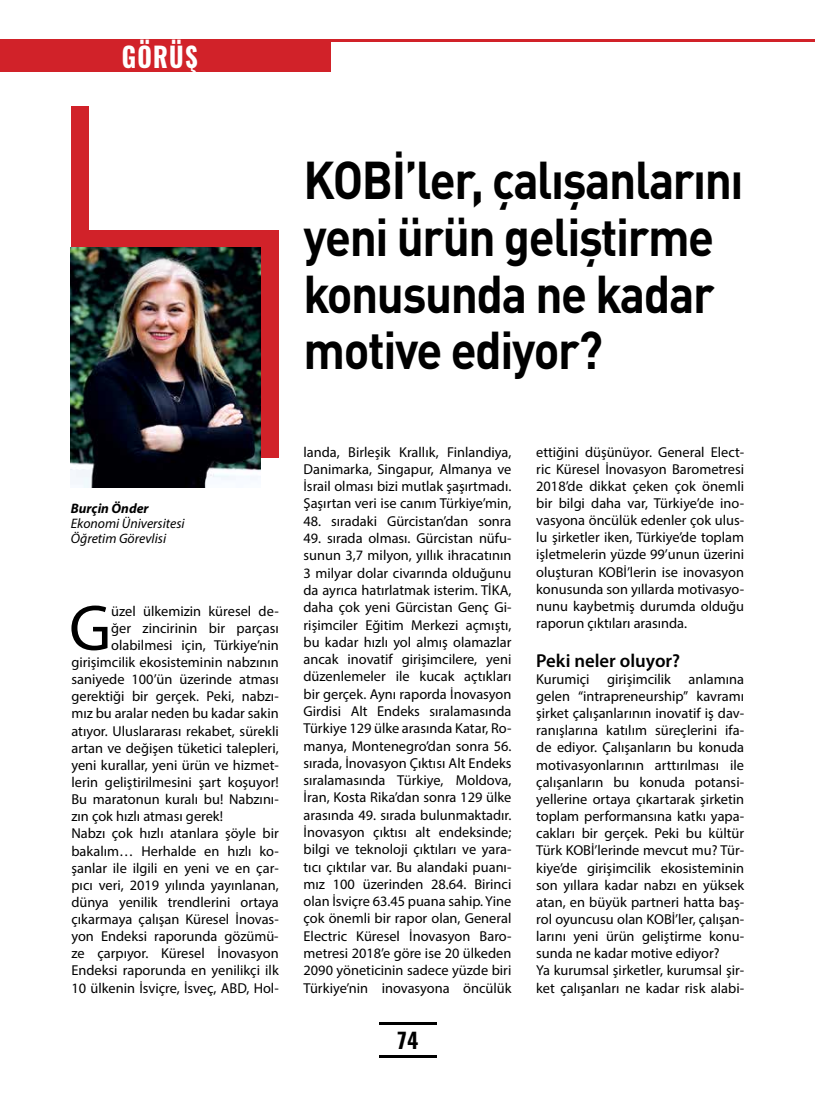
<style>
.page{position:relative;width:815px;height:1099px;background:#fff}
.page>*{position:absolute;margin:0;border:0;box-sizing:border-box;transform-origin:0 0}
.t1{font:65.25px "Myriad Pro";color:#000}
.t2{font:700 52.5px/56.6px "DIN Pro";letter-spacing:-.03em;color:#000;scale:.91 1}
.t3{font:700 27.5px "Oswald";letter-spacing:.05em;color:#fff;scale:.9 1}
.t4{font:700 21.25px "Oswald";color:#000}
.t5{font:600 18.75px "Myriad Pro";color:#000}
.t6{font:14.38px/17.2px "Myriad Pro";color:#000;text-align:justify}
.t7{font:italic 13.75px/15px "Myriad Pro";color:#000}
.t8{font:italic 700 13.75px "Myriad Pro";color:#000}
</style>
<div class="page">
<hr style="left:379px;top:1055px;width:57px;height:3px;background:#000">
<hr style="left:379px;top:1021px;width:57px;height:3px;background:#000">
<hr style="left:325px;top:39px;width:490px;height:3px;background:#d12229">
<div style="left:0;top:39px;width:330px;height:33px;background:#d12229"></div>
<div style="left:71px;top:106px;width:18px;height:336px;background:#d12229"></div>
<div style="left:71px;top:230px;width:208px;height:228px;background:#d12229"></div>
<img style="left:71px;top:248px;width:190px;height:239px">
<h3 class="t3" style="left:122px;top:38px;width:86px">GÖRÜŞ</h3>
<h2 class="t2" style="left:304px;top:146px;width:485px">KOBİ’ler, çalışanlarını yeni ürün geliştirme konusunda ne kadar motive ediyor?</h2>
<p class="t8" style="left:71px;top:499px;width:79px">Burçin Önder</p>
<p class="t7" style="left:71px;top:515px;width:115px">Ekonomi Üniversitesi<br>Öğretim Görevlisi</p>
<h1 class="t1" style="left:69px;top:588px;width:44px">G</h1>
<p class="t6" style="left:111px;top:602px;width:169px">üzel ülkemizin küresel de-</p>
<p class="t6" style="left:111px;top:619px;width:169px">ğer zincirinin bir parçası</p>
<p class="t6" style="left:111px;top:636px;width:169px">olabilmesi için, Türkiye’nin</p>
<p class="t6" style="left:71px;top:653px;width:209px">girişimcilik ekosisteminin nabzının</p>
<p class="t6" style="left:71px;top:670px;width:209px">saniyede 100’ün üzerinde atması</p>
<p class="t6" style="left:71px;top:687px;width:209px">gerektiği bir gerçek. Peki, nabzı-</p>
<p class="t6" style="left:71px;top:704px;width:209px">mız bu aralar neden bu kadar sakin</p>
<p class="t6" style="left:71px;top:722px;width:209px">atıyor. Uluslararası rekabet, sürekli</p>
<p class="t6" style="left:71px;top:739px;width:209px">artan ve değişen tüketici talepleri,</p>
<p class="t6" style="left:71px;top:756px;width:209px">yeni kurallar, yeni ürün ve hizmet-</p>
<p class="t6" style="left:71px;top:773px;width:209px">lerin geliştirilmesini şart koşuyor!</p>
<p class="t6" style="left:71px;top:790px;width:209px">Bu maratonun kuralı bu! Nabzını-</p>
<p class="t6" style="left:71px;top:807px;width:153px">zın çok hızlı atması gerek!</p>
<p class="t6" style="left:71px;top:824px;width:209px">Nabzı çok hızlı atanlara şöyle bir</p>
<p class="t6" style="left:71px;top:841px;width:209px">bakalım… Herhalde en hızlı ko-</p>
<p class="t6" style="left:71px;top:859px;width:209px">şanlar ile ilgili en yeni ve en çar-</p>
<p class="t6" style="left:71px;top:876px;width:209px">pıcı veri, 2019 yılında yayınlanan,</p>
<p class="t6" style="left:71px;top:893px;width:209px">dünya yenilik trendlerini ortaya</p>
<p class="t6" style="left:71px;top:910px;width:209px">çıkarmaya çalışan Küresel İnovas-</p>
<p class="t6" style="left:71px;top:927px;width:209px">yon Endeksi raporunda gözümü-</p>
<p class="t6" style="left:71px;top:944px;width:209px">ze çarpıyor. Küresel İnovasyon</p>
<p class="t6" style="left:71px;top:961px;width:209px">Endeksi raporunda en yenilikçi ilk</p>
<p class="t6" style="left:71px;top:978px;width:209px">10 ülkenin İsviçre, İsveç, ABD, Hol-</p>
<p class="t6" style="left:304px;top:443px;width:209px">landa, Birleşik Krallık, Finlandiya, Danimarka, Singapur, Almanya ve İsrail olması bizi mutlak şaşırtmadı.<br>Şaşırtan veri ise canım Türkiye’min,</p>
<p class="t6" style="left:304px;top:512px;width:209px">48. sıradaki Gürcistan’dan sonra</p>
<p class="t6" style="left:304px;top:529px;width:209px">49. sırada olması. Gürcistan nüfu&shy;sunun 3,7 milyon, yıllık ihracatının 3 milyar dolar civarında olduğunu da ayrıca hatırlatmak isterim. TİKA, daha çok yeni Gürcistan Genç Gi&shy;rişimciler Eğitim Merkezi açmıştı, bu kadar hızlı yol almış olamazlar ancak inovatif girişimcilere, yeni düzenlemeler ile kucak açtıkları bir gerçek. Aynı raporda İnovasyon Girdisi Alt Endeks sıralamasında Türkiye 129 ülke arasında Katar, Ro&shy;manya, Montenegro’dan sonra 56. sırada, İnovasyon Çıktısı Alt Endeks sıralamasında Türkiye, Moldova, İran, Kosta Rika’dan sonra 129 ülke arasında 49. sırada bulunmaktadır.<br>İnovasyon çıktısı alt endeksinde; bilgi ve teknoloji çıktıları ve yara&shy;tıcı çıktılar var. Bu alandaki puanı&shy;mız 100 üzerinden 28.64. Birinci olan İsviçre 63.45 puana sahip. Yine çok önemli bir rapor olan, General Electric Küresel İnovasyon Baro&shy;metresi 2018’e göre ise 20 ülkeden 2090 yöneticinin sadece yüzde biri Türkiye’nin inovasyona öncülük</p>
<h3 class="t4" style="left:396px;top:1025px;width:23px">74</h3>
<p class="t6" style="left:536px;top:443px;width:209px">ettiğini düşünüyor. General Elect&shy;ric Küresel İnovasyon Barometresi 2018’de dikkat çeken çok önemli bir bilgi daha var, Türkiye’de ino&shy;vasyona öncülük edenler çok ulus&shy;lu şirketler iken, Türkiye’de toplam işletmelerin yüzde 99’unun üzerini oluşturan KOBİ’lerin ise inovasyon konusunda son yıllarda motivasyo&shy;nunu kaybetmiş durumda olduğu raporun çıktıları arasında.</p>
<h3 class="t5" style="left:536px;top:648px;width:146px">Peki neler oluyor?</h3>
<p class="t6" style="left:536px;top:670px;width:209px;text-align:left">Kurumiçi girişimcilik anlamına gelen “intrapreneurship” kavramı şirket çalışanlarının inovatif iş dav&shy;ranışlarına katılım süreçlerini ifa&shy;de ediyor. Çalışanların bu konuda motivasyonlarının arttırılması ile çalışanların bu konuda potansi&shy;yellerine ortaya çıkartarak şirketin toplam performansına katkı yapa&shy;cakları bir gerçek. Peki bu kültür Türk KOBİ’lerinde mevcut mu? Tür&shy;kiye’de girişimcilik ekosisteminin son yıllara kadar nabzı en yüksek atan, en büyük partneri hatta baş&shy;rol oyuncusu olan KOBİ’ler, çalışan&shy;larını yeni ürün geliştirme konu&shy;sunda ne kadar motive ediyor?<br>Ya kurumsal şirketler, kurumsal şir&shy;ket çalışanları ne kadar risk alabi-</p>
</div>
